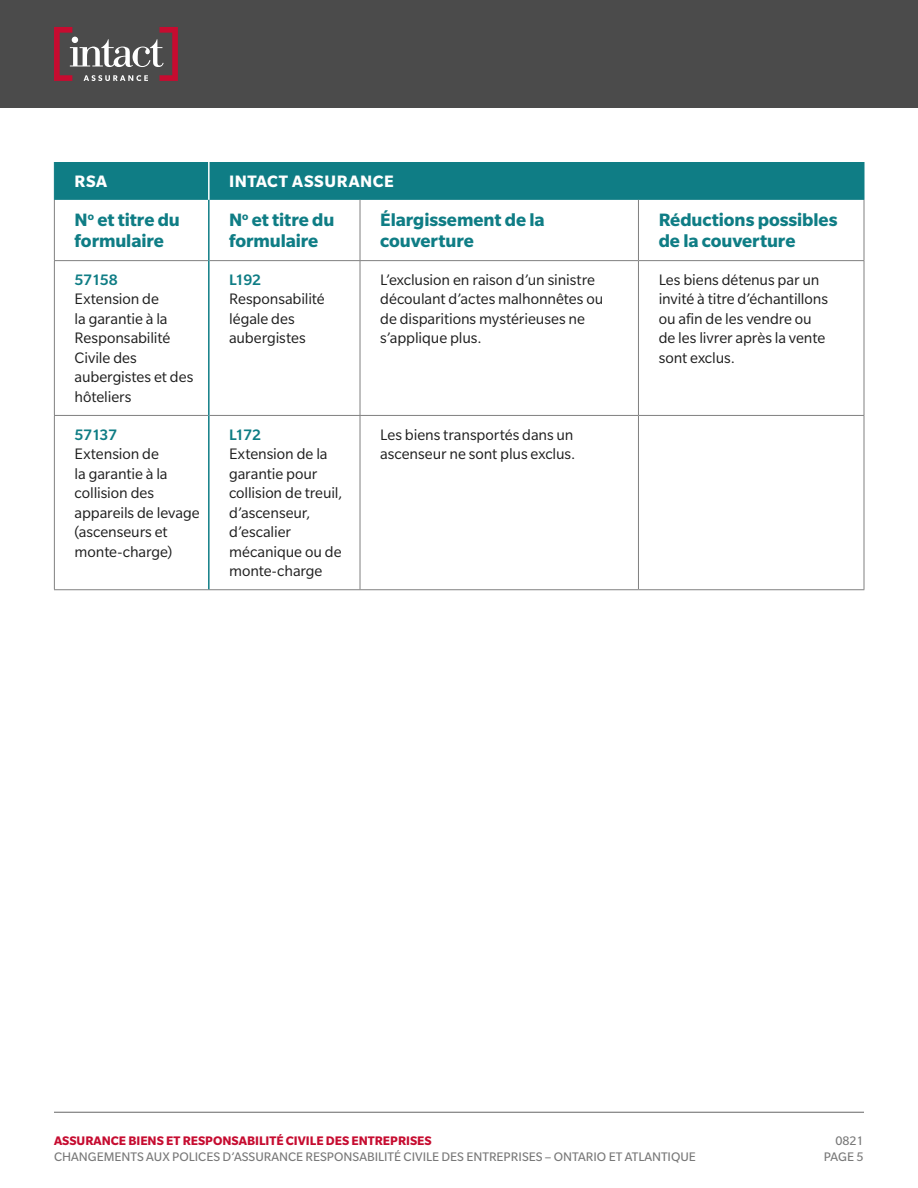
<style>
.page{position:relative;width:918px;height:1188px;background:#fff}
.page>*{position:absolute;margin:0;border:0;box-sizing:border-box;transform-origin:0 0}
.t1{font:700 19.5px/21px "Slate Std";letter-spacing:-.005em;color:#0f7d85}
.t2{font:700 18px "Slate Std";letter-spacing:.03em;color:#fff}
.Body__Table{font:16.5px/19.5px "Slate Std";letter-spacing:-.005em;color:#1e1e1e}
.t3{font:13.5px/16.2px "Slate Std";color:#787878;text-align:right}
.t4{font:700 13.5px "Slate Std";color:#c60c30}
.s1{font-weight:500;color:#0f7d85}
</style>
<div class="page">
<div style="left:0;top:0;width:918px;height:108px;background:#4b4b4b"></div>
<hr style="left:54px;top:1112px;width:810px;height:1px;background:#666">
<svg style="left:54px;top:27px;width:124px;height:54px"></svg>
<div style="left:55px;top:162px;width:809px;height:38px;background:#0f7d85"></div>
<hr style="left:208px;top:162px;width:2px;height:38px;background:#fff">
<hr style="left:360px;top:200px;width:1px;height:60px;background:#808080">
<hr style="left:638px;top:200px;width:1px;height:60px;background:#808080">
<hr style="left:864px;top:200px;width:1px;height:60px;background:#808080">
<hr style="left:210px;top:260px;width:150px;height:1px;background:#808080">
<hr style="left:360px;top:260px;width:278px;height:1px;background:#808080">
<hr style="left:360px;top:261px;width:1px;height:154px;background:#808080">
<hr style="left:638px;top:260px;width:226px;height:1px;background:#808080">
<hr style="left:638px;top:261px;width:1px;height:154px;background:#808080">
<hr style="left:864px;top:261px;width:1px;height:154px;background:#808080">
<hr style="left:210px;top:415px;width:150px;height:1px;background:#808080">
<hr style="left:360px;top:415px;width:278px;height:1px;background:#808080">
<hr style="left:360px;top:416px;width:1px;height:173px;background:#808080">
<hr style="left:638px;top:415px;width:226px;height:1px;background:#808080">
<hr style="left:638px;top:416px;width:1px;height:173px;background:#808080">
<hr style="left:864px;top:416px;width:1px;height:173px;background:#808080">
<hr style="left:209px;top:589px;width:151px;height:1px;background:#808080">
<hr style="left:360px;top:589px;width:278px;height:1px;background:#808080">
<hr style="left:638px;top:589px;width:226px;height:1px;background:#808080">
<hr style="left:54px;top:200px;width:1px;height:60px;background:#808080">
<hr style="left:54px;top:260px;width:154px;height:1px;background:#808080">
<hr style="left:54px;top:261px;width:1px;height:154px;background:#808080">
<hr style="left:54px;top:415px;width:154px;height:1px;background:#808080">
<hr style="left:54px;top:416px;width:1px;height:173px;background:#808080">
<hr style="left:54px;top:589px;width:155px;height:1px;background:#808080">
<hr style="left:54px;top:162px;width:1px;height:38px;background:#0f7d85">
<hr style="left:864px;top:162px;width:1px;height:38px;background:#0f7d85">
<hr style="left:208px;top:200px;width:2px;height:61px;background:#0f7d85">
<hr style="left:208px;top:261px;width:2px;height:154px;background:#0f7d85">
<hr style="left:208px;top:415px;width:2px;height:174px;background:#0f7d85">
<h1 class="t2" style="left:75px;top:171px;width:34px">RSA</h1>
<h1 class="t2" style="left:229px;top:171px;width:166px">INTACT ASSURANCE</h1>
<h2 class="t1" style="left:75px;top:209px;width:107px">N<sup>o</sup> et titre du formulaire</h2>
<h2 class="t1" style="left:229px;top:209px;width:107px">N<sup>o</sup> et titre du formulaire</h2>
<h2 class="t1" style="left:380px;top:209px;width:166px">Élargissement de la couverture</h2>
<h2 class="t1" style="left:659px;top:209px;width:180px">Réductions possibles de la couverture</h2>
<p class="Body__Table" style="left:75px;top:270px;width:120px"><span class="s1">57158<br></span>Extension de<br>la garantie à la<br>Responsabilité<br>Civile des aubergistes et des hôteliers</p>
<p class="Body__Table" style="left:229px;top:270px;width:97px"><span class="s1">L192<br></span>Responsabilité légale des aubergistes</p>
<p class="Body__Table" style="left:380px;top:270px;width:225px">L’exclusion en raison d’un sinistre découlant d’actes malhonnêtes ou de disparitions mystérieuses ne s’applique plus.</p>
<p class="Body__Table" style="left:659px;top:270px;width:171px">Les biens détenus par un invité à titre d’échantillons ou afin de les vendre ou de les livrer après la vente sont exclus.</p>
<p class="Body__Table" style="left:75px;top:425px;width:127px"><span class="s1">57137<br></span>Extension de<br>la garantie à la collision des appareils de levage (ascenseurs et monte-charge)</p>
<p class="Body__Table" style="left:229px;top:425px;width:115px"><span class="s1">L172<br></span>Extension de la garantie pour collision de treuil, d’ascenseur, d’escalier mécanique ou de monte-charge</p>
<p class="Body__Table" style="left:380px;top:425px;width:197px">Les biens transportés dans un ascenseur ne sont plus exclus.</p>
<p class="t4" style="left:54px;top:1133px;width:379px">ASSURANCE BIENS ET RESPONSABILITÉ CIVILE DES ENTREPRISES</p>
<p class="t3" style="left:54px;top:1149px;width:643px">CHANGEMENTS AUX POLICES D’ASSURANCE RESPONSABILITÉ CIVILE DES ENTREPRISES – ONTARIO ET ATLANTIQUE</p>
<p class="t3" style="left:824px;top:1132px;width:41px">0821<br>PAGE 5</p>
</div>
